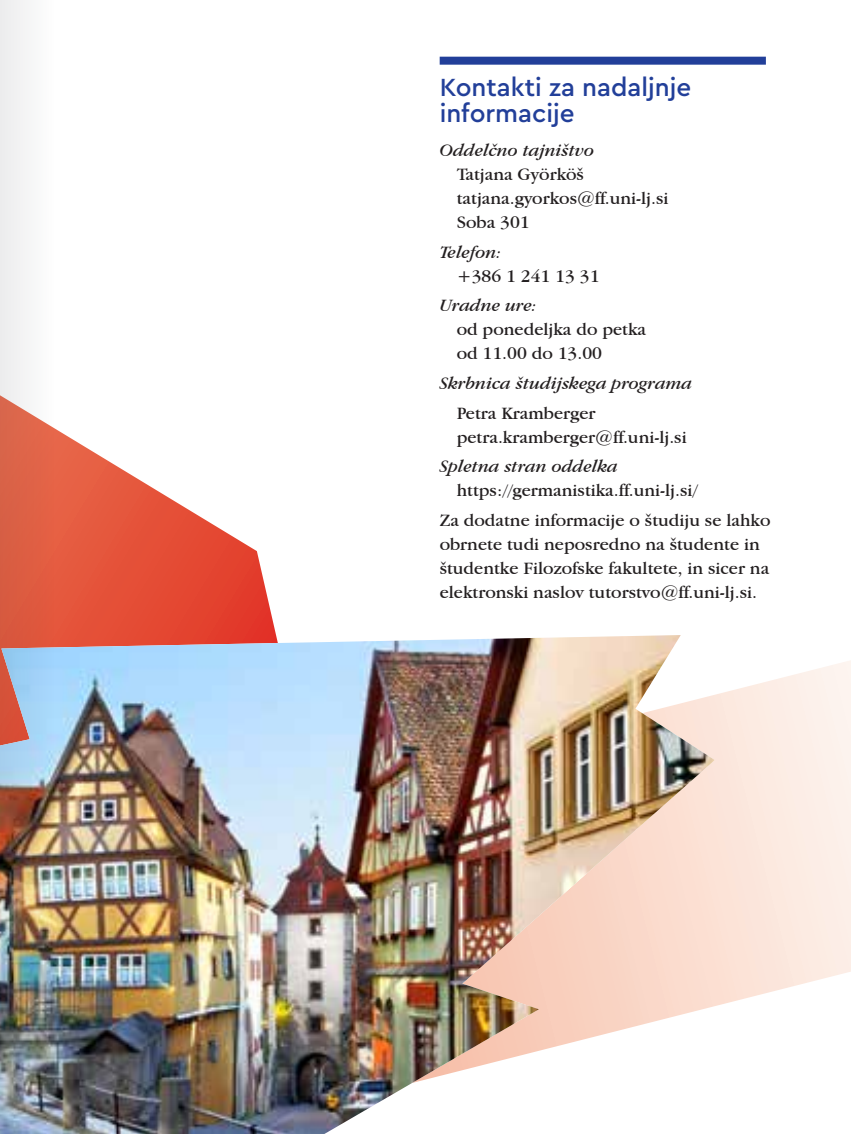
<style>
.page{position:relative;width:851px;height:1134px;background:#fff}
.page>*{position:absolute;margin:0;border:0;box-sizing:border-box;transform-origin:0 0}
.poudark{font:500 26px/26px "Cera Pro";color:#223f99}
.tekst_leva{font:18px/24px "Garamond IT Cby BT";color:#231f20}
.tekst_leva-2{font:italic 18px "Garamond IT Cby BT";color:#231f20}
.s1{font-style:italic}
</style>
<div class="page">
<svg style="left:57px;top:430px;width:217px;height:194px"></svg>
<svg style="left:57px;top:624px;width:793px;height:383px"></svg>
<div style="left:439px;top:57px;width:326px;height:8px;background:#223f99"></div>
<img style="left:57px;top:635px;width:657px;height:499px">
<img style="left:0;top:0;width:57px;height:1134px">
<p class="poudark" style="left:439px;top:73px;width:253px">Kontakti za nadaljnje informacije</p>
<p class="tekst_leva" style="left:456px;top:138px;width:213px;text-indent:-17px"><span class="s1">Oddelčno tajništvo<br></span>Tatjana Györköš tatjana.gyorkos@ff.uni-lj.si<br>Soba 301</p>
<p class="tekst_leva" style="left:456px;top:240px;width:144px;text-indent:-17px"><span class="s1">Telefon:<br></span>+386 1 241 13 31</p>
<p class="tekst_leva" style="left:456px;top:293px;width:191px;text-indent:-17px"><span class="s1">Uradne ure:<br></span>od ponedeljka do petka od 11.00 do 13.00</p>
<p class="tekst_leva-2" style="left:439px;top:373px;width:254px">Skrbnica študijskega programa</p>
<p class="tekst_leva" style="left:456px;top:401px;width:231px">Petra Kramberger petra.kramberger@ff.uni-lj.si</p>
<p class="tekst_leva" style="left:456px;top:454px;width:242px;text-indent:-17px"><span class="s1">Spletna stran oddelka </span>https://germanistika.ff.uni-lj.si/</p>
<p class="tekst_leva" style="left:439px;top:508px;width:332px">Za dodatne informacije o študiju se lahko obrnete tudi neposredno na študente in študentke Filozofske fakultete, in sicer na elektronski naslov tutorstvo@ff.uni-lj.si.</p>
</div>
